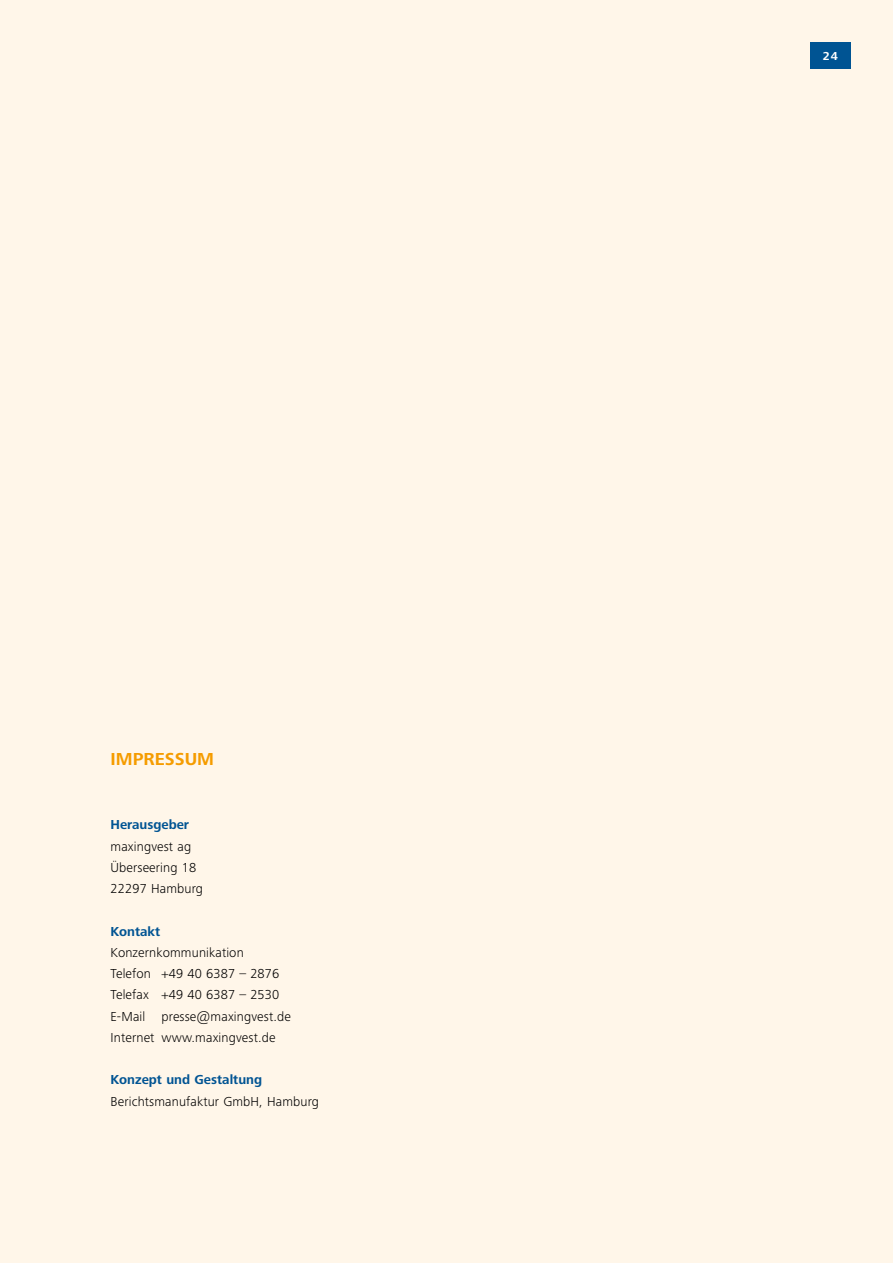
<style>
.page{position:relative;width:893px;height:1263px;background:#fff6e9}
.page>*{position:absolute;margin:0;border:0;box-sizing:border-box;transform-origin:0 0}
.t1{font:700 18px "Frutiger Next Pro";color:#f59c00}
.t2{font:300 13.5px/21.3px "Frutiger Next Pro";letter-spacing:.01em;color:#000}
.t3{font:700 13.5px "Frutiger Next Pro";color:#005493}
.t4{font:700 12px "Frutiger Next Pro";color:#fff}
</style>
<div class="page">
<div style="left:810px;top:43px;width:40px;height:26px;background:#005493"></div>
<h1 class="t1" style="left:111px;top:749px;width:102px">IMPRESSUM</h1>
<p class="t3" style="left:111px;top:817px;width:80px">Herausgeber</p>
<p class="t2" style="left:111px;top:835px;width:94px">maxingvest ag<br>Überseering 18<br>22297 Hamburg</p>
<p class="t3" style="left:111px;top:923px;width:51px">Kontakt</p>
<p class="t2" style="left:111px;top:942px;width:182px">Konzernkommunikation<br>Telefon +49 40 6387 – 2876<br>Telefax +49 40 6387 – 2530<br>E-Mail presse@maxingvest.de<br>Internet www.maxingvest.de</p>
<p class="t3" style="left:111px;top:1072px;width:153px">Konzept und Gestaltung</p>
<p class="t2" style="left:111px;top:1090px;width:210px">Berichtsmanufaktur GmbH, Hamburg</p>
<p class="t4" style="left:823px;top:49px;width:16px">24</p>
</div>
